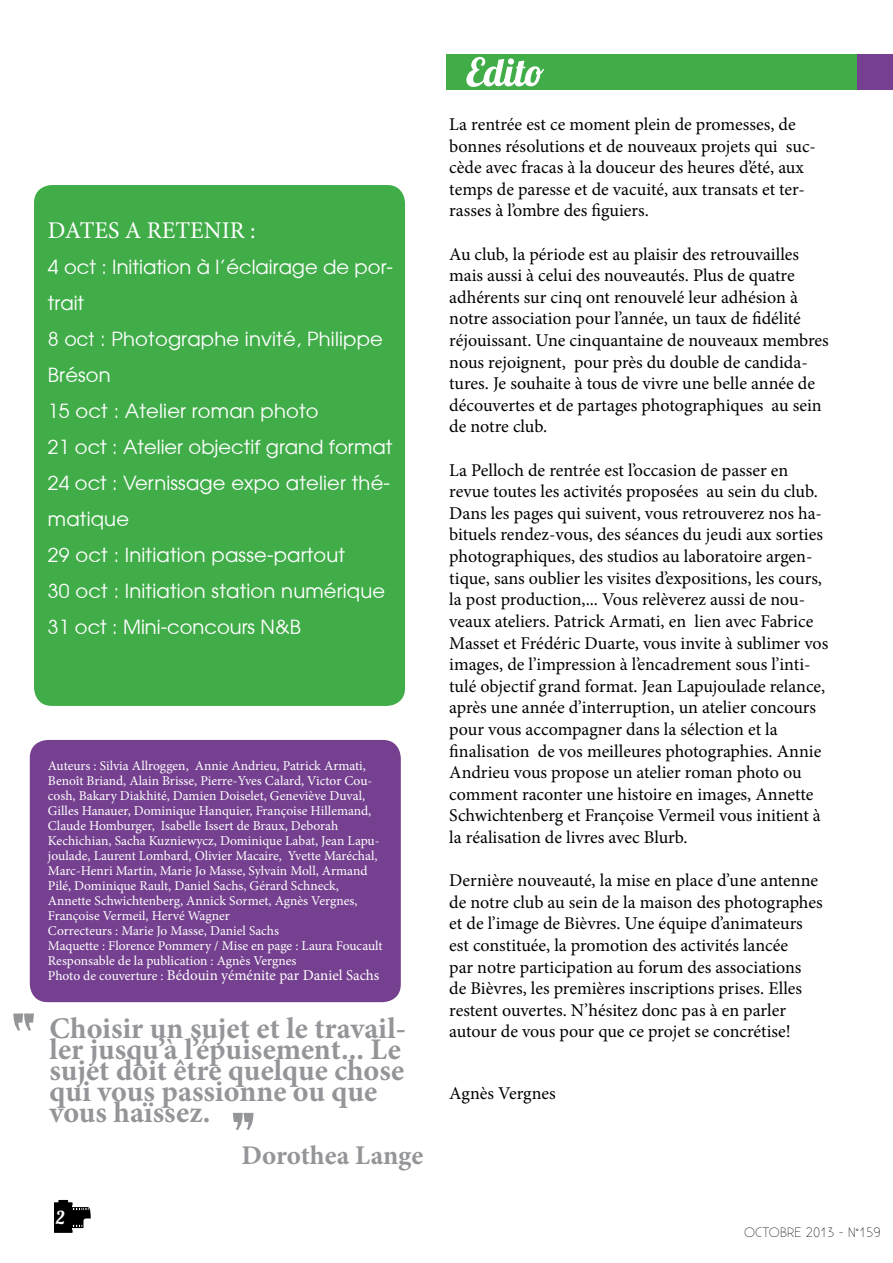
<style>
.page{position:relative;width:893px;height:1263px;background:#fff}
.page>*{position:absolute;margin:0;border:0;box-sizing:border-box;transform-origin:0 0}
.t1{font:700 30px "Minion Pro";color:#939598}
.t2{font:700 27px "Minion Pro";color:#939598}
.t3{font:24px "Minion Pro";color:#fff}
.t4{font:19.5px/36px "Avant Garde";letter-spacing:.01em;color:#fff}
.t5{font:18px/21.6px "Minion Pro";color:#000}
.t6{font:18px "Lobster 1.4";color:#fff}
.t7{font:15px "Minion Pro";color:#fff}
.t8{font:13.5px/15px "Minion Pro";color:#fff}
.t9{font:300 13.5px "Existence";color:#000}
.s1{font-family:"Avant Garde IT Cby BT"}
.s2{font-size:13.5px}
</style>
<div class="page">
<svg style="left:58px;top:1200px;width:33px;height:28px"></svg>
<div style="left:54px;top:1205px;width:18px;height:25px;background:#000"></div>
<hr style="left:54px;top:1202px;width:19px;height:3px;background:#000">
<svg style="left:54px;top:1229px;width:19px;height:4px"></svg>
<div style="left:34px;top:185px;width:371px;height:521px;background:#41ad49;border-radius:18px"></div>
<div style="left:30px;top:740px;width:371px;height:262px;background:#75408f;border-radius:18px"></div>
<div style="left:857px;top:54px;width:36px;height:36px;background:#75408f"></div>
<div style="left:446px;top:54px;width:411px;height:36px;background:#41ad49"></div>
<svg style="left:466px;top:57px;width:78px;height:30px"></svg>
<svg style="left:13px;top:1013px;width:21px;height:18px"></svg>
<svg style="left:233px;top:1113px;width:20px;height:17px"></svg>
<h3 class="t3" style="left:48px;top:215px;width:209px">DATES A RETENIR :</h3>
<p class="t4" style="left:48px;top:249px;width:347px">4 oct : Initiation à l’éclairage de por&shy;trait<br><span class="s1">8 oct :</span> Photographe invité, Philippe<br>Bréson<br>15 oct : Atelier roman photo<br>21 oct : Atelier objectif grand format<br>24 oct : Vernissage expo atelier thé&shy;matique<br>29 oct : Initiation passe-partout<br>30 oct : Initiation station numérique<br>31 oct : Mini-concours N&amp;B</p>
<p class="t8" style="left:48px;top:758px;width:336px">Auteurs : Silvia Allroggen, Annie Andrieu, Patrick Armati, Benoît Briand, Alain Brisse, Pierre-Yves Calard, Victor Cou&shy;cosh, Bakary Diakhité, Damien Doiselet, Geneviève Duval, Gilles Hanauer, Dominique Hanquier, Françoise Hillemand, Claude Homburger, Isabelle Issert de Braux, Deborah Kechichian, Sacha Kuzniewycz, Dominique Labat, Jean Lapu&shy;joulade, Laurent Lombard, Olivier Macaire, Yvette Maréchal, Marc-Henri Martin, Marie Jo Masse, Sylvain Moll, Armand Pilé, Dominique Rault, Daniel Sachs, Gérard Schneck, Annette Schwichtenberg, Annick Sormet, Agnès Vergnes, Françoise Vermeil, Hervé Wagner<br>Correcteurs : Marie Jo Masse, Daniel Sachs<br>Maquette : Florence Pommery / Mise en page : Laura Foucault Responsable de la publication : Agnès Vergnes</p>
<p class="t7" style="left:48px;top:965px;width:333px"><span class="s2">Photo de couverture :</span> Bédouin yéménite par Daniel Sachs</p>
<h1 class="t1" style="left:50px;top:1007px;width:358px">Choisir un sujet et le travail-</h1>
<h1 class="t1" style="left:50px;top:1028px;width:353px">ler jusqu’à l’épuisement... Le</h1>
<h1 class="t1" style="left:50px;top:1049px;width:356px">sujet doit être quelque chose</h1>
<h1 class="t1" style="left:50px;top:1070px;width:329px">qui vous passionne ou que</h1>
<h1 class="t1" style="left:50px;top:1091px;width:162px">vous haïssez.</h1>
<p class="t6" style="left:56px;top:1206px;width:10px">2</p>
<h2 class="t2" style="left:242px;top:1136px;width:183px">Dorothea Lange</h2>
<p class="t5" style="left:449px;top:114px;width:368px">La rentrée est ce moment plein de promesses, de bonnes résolutions et de nouveaux projets qui suc&shy;cède avec fracas à la douceur des heures d’été, aux temps de paresse et de vacuité, aux transats et ter&shy;rasses à l’ombre des figuiers.</p>
<p class="t5" style="left:449px;top:243px;width:381px">Au club, la période est au plaisir des retrouvailles mais aussi à celui des nouveautés. Plus de quatre adhérents sur cinq ont renouvelé leur adhésion à notre association pour l’année, un taux de fidélité réjouissant. Une cinquantaine de nouveaux membres nous rejoignent, pour près du double de candida&shy;tures. Je souhaite à tous de vivre une belle année de découvertes et de partages photographiques au sein de notre club.</p>
<p class="t5" style="left:449px;top:459px;width:381px">La Pelloch de rentrée est l’occasion de passer en revue toutes les activités proposées au sein du club.<br>Dans les pages qui suivent, vous retrouverez nos ha&shy;bituels rendez-vous, des séances du jeudi aux sorties photographiques, des studios au laboratoire argen&shy;tique, sans oublier les visites d’expositions, les cours, la post production,... Vous relèverez aussi de nou&shy;veaux ateliers. Patrick Armati, en lien avec Fabrice Masset et Frédéric Duarte, vous invite à sublimer vos images, de l’impression à l’encadrement sous l’inti&shy;tulé objectif grand format. Jean Lapujoulade relance, après une année d’interruption, un atelier concours pour vous accompagner dans la sélection et la finalisation de vos meilleures photographies. Annie Andrieu vous propose un atelier roman photo ou comment raconter une histoire en images, Annette Schwichtenberg et Françoise Vermeil vous initient à la réalisation de livres avec Blurb.</p>
<p class="t5" style="left:449px;top:870px;width:375px">Dernière nouveauté, la mise en place d’une antenne de notre club au sein de la maison des photographes et de l’image de Bièvres. Une équipe d’animateurs est constituée, la promotion des activités lancée<br>par notre participation au forum des associations de Bièvres, les premières inscriptions prises. Elles restent ouvertes. N’hésitez donc pas à en parler autour de vous pour que ce projet se concrétise!</p>
<p class="t5" style="left:449px;top:1082px;width:108px">Agnès Vergnes</p>
<p class="t9" style="left:744px;top:1224px;width:138px">OCTOBRE 2013 - N°159</p>
</div>
